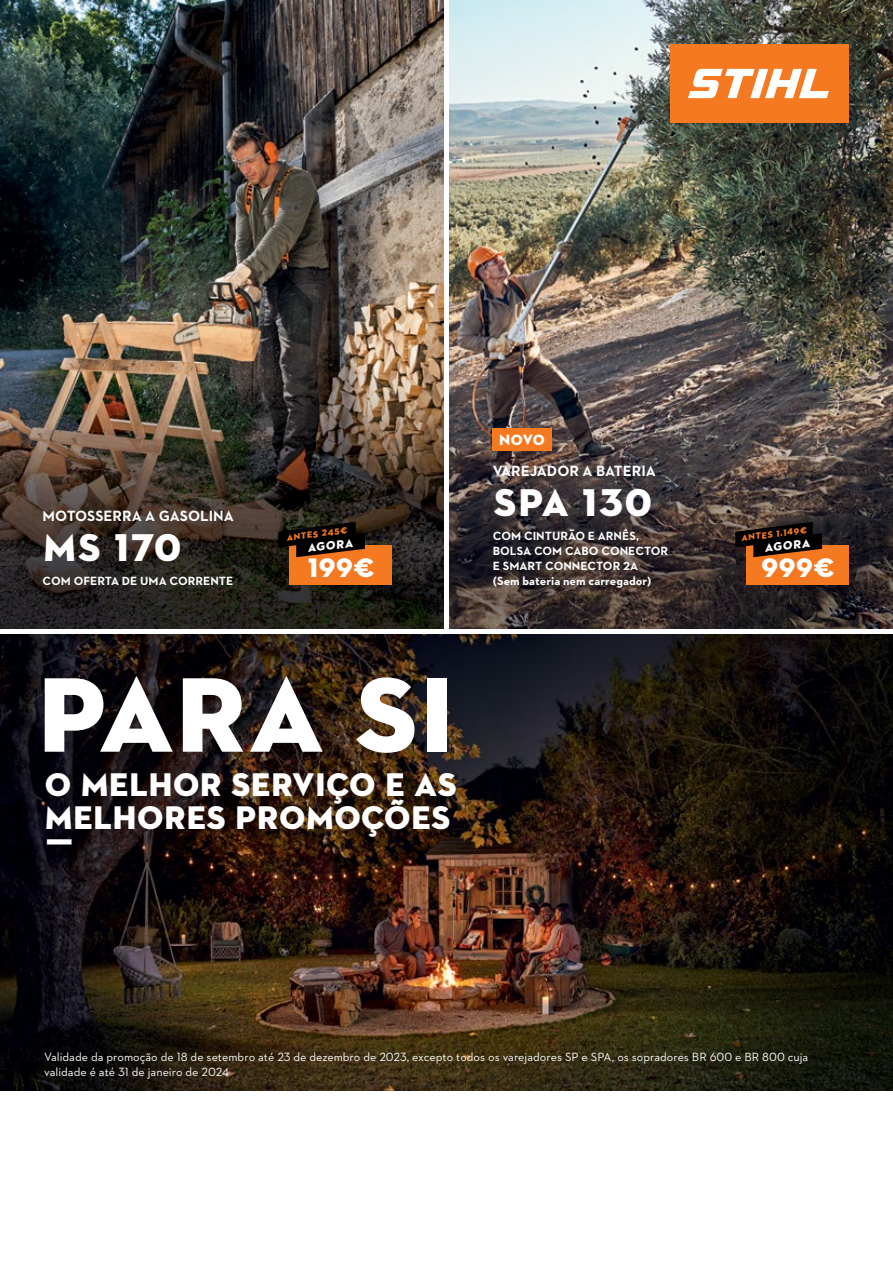
<style>
.page{position:relative;width:893px;height:1263px;background:#fff}
.page>*{position:absolute;margin:0;border:0;box-sizing:border-box;transform-origin:0 0}
.t1{font:108px "STIHL Contraface Display Titling";letter-spacing:-.03em;color:#fff}
.t2{font:39px "STIHL Contraface Display Titling";color:#fff}
.t3{font:33px/33px "STIHL Contraface Display Titling";letter-spacing:-.03em;color:#fff}
.t4{font:27px "STIHL Contraface Display Titling";letter-spacing:-.03em;color:#fff}
.t5{font:700 15px "STIHL Contraface Text";color:#fff}
.t6{font:15px "STIHL Contraface Display Titling";color:#fff}
.t7{font:12px/15px "STIHL Contraface Text";color:#fff}
.t8{font:700 12px/15px "STIHL Contraface Text";color:#fff}
.t9{font:12px "STIHL Contraface Display Titling";color:#fff}
.t10{font:9px "STIHL Contraface Display Titling";color:#f47920}
</style>
<div class="page">
<img style="left:0;top:0;width:893px;height:1091px">
<div style="left:670px;top:45px;width:178px;height:78px;background:#f47920"></div>
<svg style="left:688px;top:69px;width:141px;height:29px"></svg>
<div style="left:746px;top:545px;width:102px;height:40px;background:#f47920"></div>
<svg style="left:735px;top:522px;width:87px;height:35px;background:#2a190e"></svg>
<div style="left:289px;top:545px;width:102px;height:40px;background:#f47920"></div>
<svg style="left:278px;top:522px;width:87px;height:35px;background:#241508"></svg>
<div style="left:0;top:629px;width:893px;height:5px;background:#fff"></div>
<div style="left:444px;top:0;width:5px;height:631px;background:#fff"></div>
<div style="left:493px;top:428px;width:59px;height:23px;background:#f47920"></div>
<p class="t5" style="left:43px;top:506px;width:193px">MOTOSSERRA A GASOLINA</p>
<h2 class="t2" style="left:43px;top:523px;width:141px">MS 170</h2>
<p class="t8" style="left:43px;top:573px;width:192px">COM OFERTA DE UMA CORRENTE</p>
<p class="t10" style="left:286px;top:532px;width:63px;rotate:-7deg">ANTES 245€</p>
<p class="t9" style="left:306px;top:541px;width:48px;rotate:-7deg">AGORA</p>
<h3 class="t4" style="left:307px;top:551px;width:69px">199€</h3>
<h1 class="t1" style="left:35px;top:647px;width:423px">PARA SI</h1>
<h3 class="t3" style="left:44px;top:768px;width:415px">O MELHOR SERVIÇO E AS<br>MELHORES PROMOÇÕES<br>Ƒ</h3>
<p class="t6" style="left:499px;top:430px;width:48px">NOVO</p>
<p class="t5" style="left:493px;top:461px;width:165px">VAREJADOR A BATERIA</p>
<h2 class="t2" style="left:493px;top:478px;width:162px">SPA 130</h2>
<p class="t8" style="left:493px;top:528px;width:177px">COM CINTURÃO E ARNÊS,<br>BOLSA COM CABO CONECTOR<br>E SMART CONNECTOR 2A<br>(Sem bateria nem carregador)</p>
<p class="t10" style="left:740px;top:532px;width:68px;rotate:-7deg">ANTES 1.149€</p>
<p class="t9" style="left:763px;top:541px;width:48px;rotate:-7deg">AGORA</p>
<h3 class="t4" style="left:761px;top:551px;width:76px">999€</h3>
<p class="t7" style="left:44px;top:1049px;width:766px">Validade da promoção de 18 de setembro até 23 de dezembro de 2023, excepto todos os varejadores SP e SPA, os sopradores BR 600 e BR 800 cuja validade é até 31 de janeiro de 2024</p>
</div>
